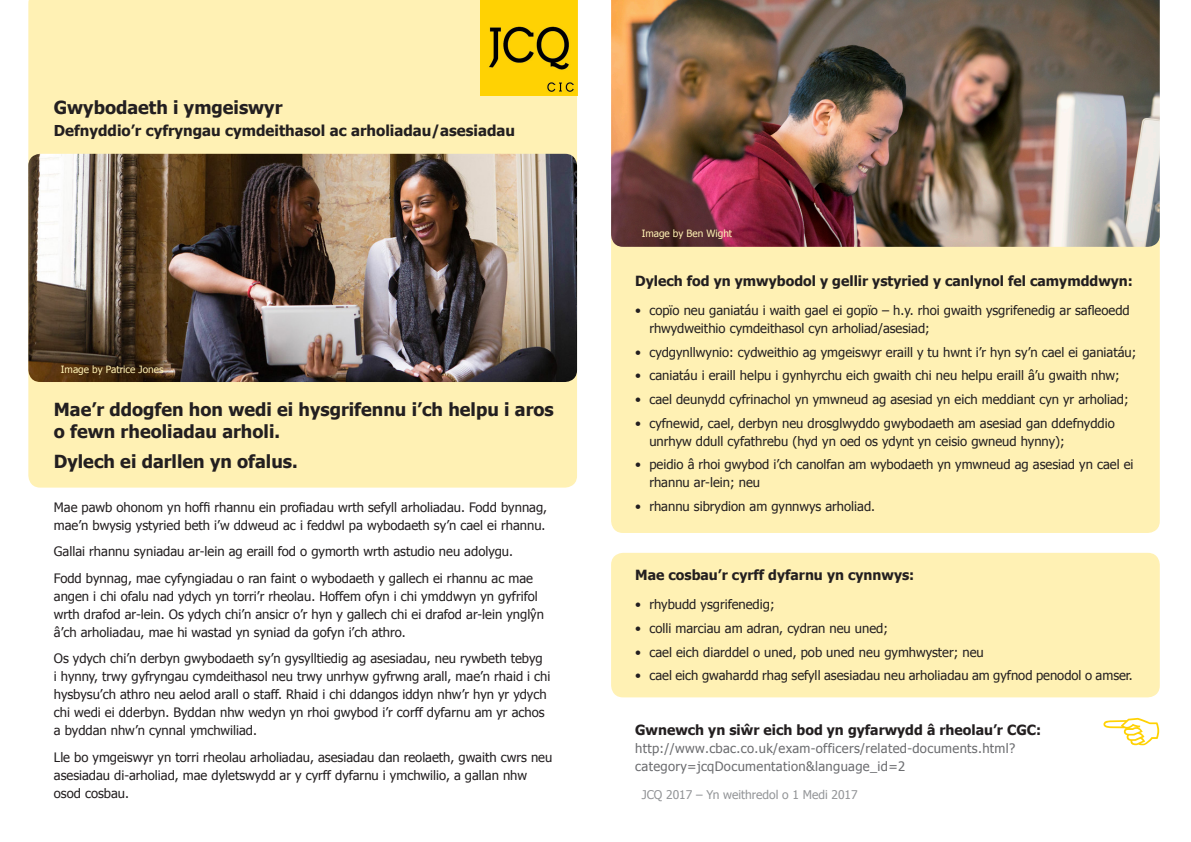
<style>
.page{position:relative;width:1191px;height:842px;background:#fff}
.page>*{position:absolute;margin:0;border:0;box-sizing:border-box;transform-origin:0 0}
.t1{font:700 18px/22px "Tahoma";color:#231f20}
.t2{font:700 15px "Tahoma";color:#231f20}
.t3{font:700 14px "Tahoma";color:#231f20}
.t4{font:13px/18px "Tahoma";color:#231f20}
.t5{font:13px/17.6px "Tahoma";letter-spacing:.025em;color:#6c6d70}
.t6{font:12px "Tahoma";color:#939598}
.t7{font:10px "Tahoma";color:#fff1b4}
</style>
<div class="page">
<div style="left:611px;top:220px;width:548px;height:313px;background:#fff1b4;border-radius:12px"></div>
<img style="left:611px;top:0;width:548px;height:247px">
<div style="left:611px;top:553px;width:548px;height:144px;background:#fff1b4;border-radius:12px"></div>
<div style="left:28px;top:0;width:549px;height:488px;background:#fff1b4"></div>
<img style="left:480px;top:1px;width:97px;height:94px">
<img style="left:28px;top:154px;width:549px;height:228px">
<h1 class="t1" style="left:54px;top:95px;width:230px">Gwybodaeth i ymgeiswyr</h1>
<p class="t2" style="left:54px;top:120px;width:463px">Defnyddio’r cyfryngau cymdeithasol ac arholiadau/asesiadau</p>
<p class="t7" style="left:61px;top:362px;width:104px">Image by Patrice Jones</p>
<h1 class="t1" style="left:54px;top:397px;width:501px">Mae’r ddogfen hon wedi ei hysgrifennu i’ch helpu i aros o fewn rheoliadau arholi.</h1>
<h1 class="t1" style="left:54px;top:449px;width:245px">Dylech ei darllen yn ofalus.</h1>
<p class="t4" style="left:54px;top:497px;width:495px">Mae pawb ohonom yn hoffi rhannu ein profiadau wrth sefyll arholiadau. Fodd bynnag, mae’n bwysig ystyried beth i’w ddweud ac i feddwl pa wybodaeth sy’n cael ei rhannu.</p>
<p class="t4" style="left:54px;top:538px;width:481px;line-height:26.5px">Gallai rhannu syniadau ar-lein ag eraill fod o gymorth wrth astudio neu adolygu.<br>Fodd bynnag, mae cyfyngiadau o ran faint o wybodaeth y gallech ei rhannu ac mae</p>
<p class="t4" style="left:54px;top:586px;width:491px">angen i chi ofalu nad ydych yn torri’r rheolau. Hoffem ofyn i chi ymddwyn yn gyfrifol wrth drafod ar-lein. Os ydych chi’n ansicr o’r hyn y gallech chi ei drafod ar-lein ynglŷn â’ch arholiadau, mae hi wastad yn syniad da gofyn i’ch athro.</p>
<p class="t4" style="left:54px;top:649px;width:498px">Os ydych chi’n derbyn gwybodaeth sy’n gysylltiedig ag asesiadau, neu rywbeth tebyg<br>i hynny, trwy gyfryngau cymdeithasol neu trwy unrhyw gyfrwng arall, mae’n rhaid i chi hysbysu’ch athro neu aelod arall o staff. Rhaid i chi ddangos iddyn nhw’r hyn yr ydych chi wedi ei dderbyn. Byddan nhw wedyn yn rhoi gwybod i’r corff dyfarnu am yr achos a byddan nhw’n cynnal ymchwiliad.</p>
<p class="t4" style="left:54px;top:747px;width:500px">Lle bo ymgeiswyr yn torri rheolau arholiadau, asesiadau dan reolaeth, gwaith cwrs neu asesiadau di-arholiad, mae dyletswydd ar y cyrff dyfarnu i ymchwilio, a gallan nhw osod cosbau.</p>
<p class="t7" style="left:641px;top:227px;width:92px">Image by Ben Wight</p>
<p class="t3" style="left:635px;top:271px;width:499px">Dylech fod yn ymwybodol y gellir ystyried y canlynol fel camymddwyn:</p>
<p class="t4" style="left:649px;top:301px;width:482px;text-indent:-14px">• copïo neu ganiatáu i waith gael ei gopïo – h.y. rhoi gwaith ysgrifenedig ar safleoedd rhwydweithio cymdeithasol cyn arholiad/asesiad;</p>
<p class="t4" style="left:635px;top:342px;width:503px">• cydgynllwynio: cydweithio ag ymgeiswyr eraill y tu hwnt i’r hyn sy’n cael ei ganiatáu;</p>
<p class="t4" style="left:635px;top:366px;width:486px">• caniatáu i eraill helpu i gynhyrchu eich gwaith chi neu helpu eraill â’u gwaith nhw;</p>
<p class="t4" style="left:635px;top:390px;width:495px">• cael deunydd cyfrinachol yn ymwneud ag asesiad yn eich meddiant cyn yr arholiad;</p>
<p class="t4" style="left:649px;top:413px;width:467px;text-indent:-14px">• cyfnewid, cael, derbyn neu drosglwyddo gwybodaeth am asesiad gan ddefnyddio unrhyw ddull cyfathrebu (hyd yn oed os ydynt yn ceisio gwneud hynny);</p>
<p class="t4" style="left:649px;top:455px;width:486px;text-indent:-14px">• peidio â rhoi gwybod i’ch canolfan am wybodaeth yn ymwneud ag asesiad yn cael ei rhannu ar-lein; neu</p>
<p class="t4" style="left:635px;top:497px;width:241px">• rhannu sibrydion am gynnwys arholiad.</p>
<p class="t3" style="left:635px;top:565px;width:281px">Mae cosbau’r cyrff dyfarnu yn cynnwys:</p>
<p class="t4" style="left:635px;top:595px;width:141px">• rhybudd ysgrifenedig;</p>
<p class="t4" style="left:635px;top:619px;width:254px">• colli marciau am adran, cydran neu uned;</p>
<p class="t4" style="left:635px;top:642px;width:350px">• cael eich diarddel o uned, pob uned neu gymhwyster; neu</p>
<p class="t4" style="left:635px;top:666px;width:499px">• cael eich gwahardd rhag sefyll asesiadau neu arholiadau am gyfnod penodol o amser.</p>
<p class="t3" style="left:635px;top:720px;width:407px">Gwnewch yn siŵr eich bod yn gyfarwydd â rheolau’r CGC:</p>
<p class="t5" style="left:635px;top:739px;width:381px">http://www.cbac.co.uk/exam-officers/related-documents.html? category=jcqDocumentation&amp;language_id=2</p>
<p class="t6" style="left:641px;top:786px;width:217px">JCQ 2017 – Yn weithredol o 1 Medi 2017</p>
</div>
